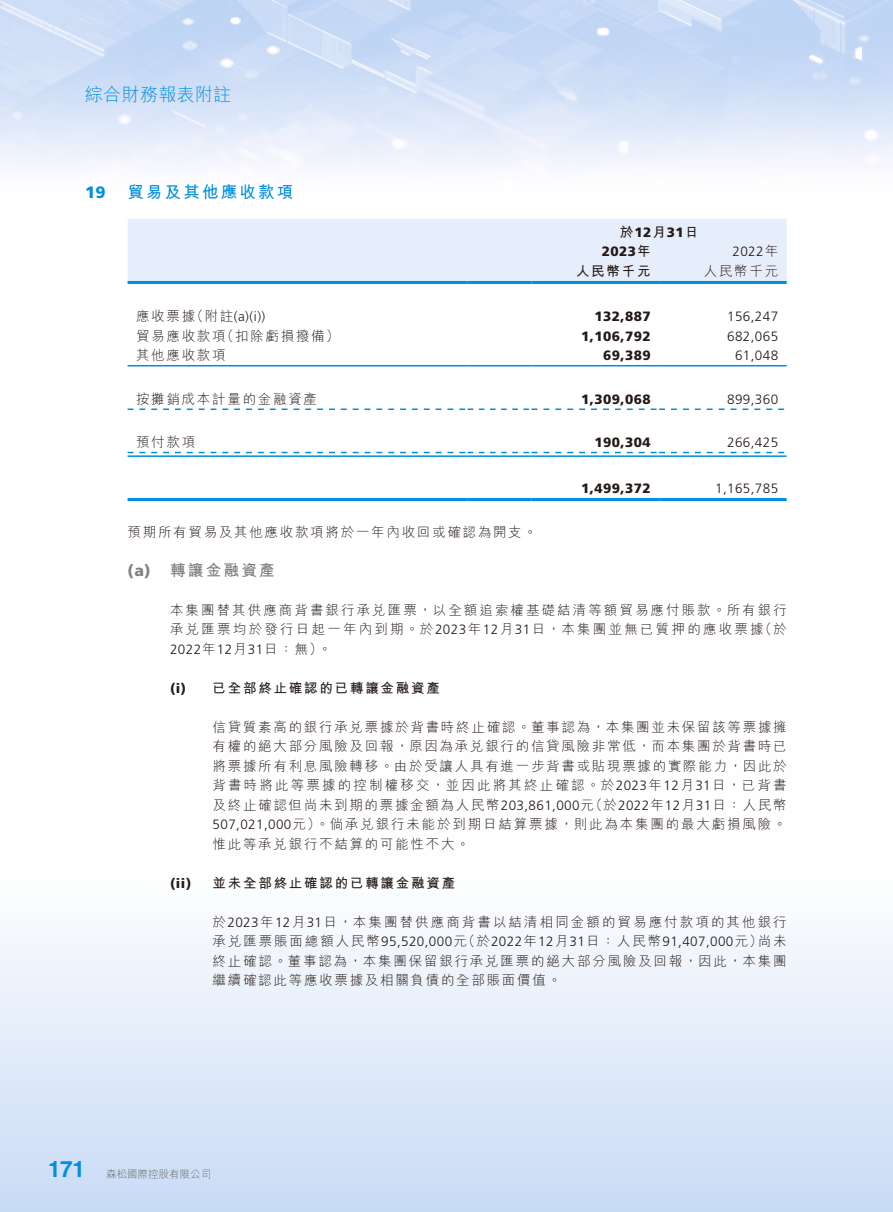
<style>
.page{position:relative;width:893px;height:1212px;background:#fff}
.page>*{position:absolute;margin:0;border:0;box-sizing:border-box;transform-origin:0 0}
.t1{font:700 22.5px "Helvetica LT Std";color:#008fde}
.t2{font:300 18px "M Hei HK";letter-spacing:.02em;color:#008fde}
.t3{font:700 16.5px "M Hei HK";letter-spacing:.13em;color:#008fde}
.t4{font:900 16.5px "Frutiger LT Std";color:#008fde}
.t5{font:700 15.75px "M Hei HK";letter-spacing:.13em;color:#7e7e7e}
.t6{font:900 15.75px "Frutiger LT Std";color:#7e7e7e}
.t7{font:300 13.5px/19.5px "M Hei HK";letter-spacing:.13em;color:#231916}
.t8{font:300 13.5px "Frutiger LT Std";letter-spacing:.03em;color:#231916}
.t9{font:900 13.5px "Frutiger LT Std";letter-spacing:.03em;color:#231916}
.t10{font:300 13.5px/19.5px "M Hei HK";letter-spacing:.165em;color:#231916}
.t11{font:300 13.5px/19.5px "M Hei HK";letter-spacing:.155em;color:#231916;text-align:right}
.t12{font:300 13.5px/19.5px "M Hei HK";letter-spacing:.15em;color:#231916;text-align:right}
.t13{font:700 13.5px "M Hei HK";letter-spacing:.13em;color:#231916}
.t14{font:300 10.5px "M Hei HK";color:#666565}
.s1{font-family:"M Hei HK";font-weight:700}
.s2{font-family:"M Hei HK"}
.s3{font-family:"Frutiger LT Std"}
</style>
<div class="page">
<img style="left:0;top:0;width:893px;height:502px">
<div style="left:0;top:672px;width:893px;height:540px;background:linear-gradient(to bottom,#fff,#d0e0f6)"></div>
<svg style="left:128px;top:219px;width:659px;height:279px"></svg>
<hr style="left:659px;top:455px;width:128px;height:2px;background:#008fde">
<hr style="left:128px;top:498px;width:340px;height:3px;background:#008fde">
<hr style="left:468px;top:498px;width:63px;height:3px;background:#008fde">
<hr style="left:531px;top:498px;width:128px;height:3px;background:#008fde">
<hr style="left:659px;top:498px;width:128px;height:3px;background:#008fde">
<h2 class="t2" style="left:85px;top:85px;width:148px">綜合財務報表附註</h2>
<p class="t4" style="left:85px;top:182px;width:22px">19</p>
<p class="t3" style="left:128px;top:180px;width:167px">貿易及其他應收款項</p>
<p class="t9" style="left:620px;top:224px;width:80px"><span class="s1">於</span>12<span class="s1">月</span>31<span class="s1">日</span></p>
<p class="t9" style="left:602px;top:243px;width:50px">2023<span class="s1">年</span></p>
<p class="t8" style="left:732px;top:244px;width:47px">2022<span class="s2">年</span></p>
<p class="t13" style="left:576px;top:261px;width:76px">人民幣千元</p>
<p class="t7" style="left:704px;top:261px;width:76px">人民幣千元</p>
<p class="t8" style="left:190px;top:309px;width:77px"><span class="s2">（附註</span> a( ) ( ((i</p>
<p class="t7" style="left:136px;top:306px;width:61px">應收票據</p>
<p class="t9" style="left:594px;top:308px;width:58px">132,887</p>
<p class="t8" style="left:727px;top:309px;width:53px">156,247</p>
<p class="t7" style="left:221px;top:326px;width:120px">（扣除虧損撥備(</p>
<p class="t7" style="left:136px;top:326px;width:91px">貿易應收款項</p>
<p class="t9" style="left:581px;top:328px;width:71px">1,106,792</p>
<p class="t8" style="left:727px;top:328px;width:53px">682,065</p>
<p class="t7" style="left:136px;top:345px;width:91px">其他應收款項</p>
<p class="t9" style="left:603px;top:347px;width:49px">69,389</p>
<p class="t8" style="left:735px;top:348px;width:45px">61,048</p>
<p class="t7" style="left:136px;top:389px;width:183px">按攤銷成本計量的金融資產</p>
<p class="t9" style="left:581px;top:391px;width:71px">1,309,068</p>
<p class="t8" style="left:727px;top:391px;width:53px">899,360</p>
<p class="t7" style="left:136px;top:432px;width:61px">預付款項</p>
<p class="t9" style="left:594px;top:434px;width:58px">190,304</p>
<p class="t8" style="left:727px;top:435px;width:53px">266,425</p>
<p class="t9" style="left:581px;top:480px;width:71px">1,499,372</p>
<p class="t8" style="left:715px;top:480px;width:65px">1,165,785</p>
<p class="t7" style="left:128px;top:522px;width:411px">預期所有貿易及其他應收款項將於一年內收回或確認為開支。</p>
<p class="t5" style="left:170px;top:558px;width:106px">轉讓金融資產</p>
<p class="t6" style="left:128px;top:561px;width:25px">a( )</p>
<p class="t12" style="left:170px;top:600px;width:618px">本集團替其供應商背書銀行承兌匯票，以全額追索權基礎結清等額貿易應付賬款。所有銀行（於</p>
<p class="t10" style="left:318px;top:619px;width:447px;text-indent:-148px">承兌匯票均於發行日起一年內到期。於<span class="s3">2023</span>年<span class="s3">12</span>月<span class="s3">31</span>日，本集團並無已質押的應收票據。</p>
<p class="t8" style="left:170px;top:641px;width:154px">2022<span class="s2">年</span>12<span class="s2">月</span>31<span class="s2">日：無(</span></p>
<p class="t13" style="left:213px;top:678px;width:229px">已全部終止確認的已轉讓金融資產</p>
<p class="t9" style="left:170px;top:680px;width:18px">i( )</p>
<p class="t9" style="left:170px;top:875px;width:23px">(ii)</p>
<p class="t7" style="left:213px;top:717px;width:576px;text-align:right">信貸質素高的銀行承兌票據於背書時終止確認。董事認為，本集團並未保留該等票據擁有權的絕大部分風險及回報，原因為承兌銀行的信貸風險非常低，而本集團於背書時已將票據所有利息風險轉移。由於受讓人具有進一步背書或貼現票據的實際能力，因此於背書時將此等票據的控制權移交，並因此將其終止確認。於<span class="s3">2023</span>年<span class="s3">12</span>月<span class="s3">31</span>日，已背書（於<span class="s3">2022</span>年<span class="s3">12</span>月<span class="s3">31</span>日：人民幣</p>
<p class="t7" style="left:213px;top:795px;width:575px">及終止確認但尚未到期的票據金額為人民幣<span class="s3">203,861,000</span>元<br><span class="s3">507,021,000</span>元）。倘承兌銀行未能於到期日結算票據，則此為本集團的最大虧損風險。惟此等承兌銀行不結算的可能性不大。</p>
<p class="t13" style="left:213px;top:873px;width:244px">並未全部終止確認的已轉讓金融資產</p>
<p class="t11" style="left:213px;top:912px;width:576px">於<span class="s3">2023</span>年<span class="s3">12</span>月<span class="s3">31</span>日，本集團替供應商背書以結清相同金額的貿易應付款項的其他銀行尚未</p>
<p class="t8" style="left:462px;top:934px;width:302px"><span class="s2">（於</span>2022<span class="s2">年</span>12<span class="s2">月</span>31<span class="s2">日：人民幣</span>91,407,000<span class="s2">元）</span></p>
<p class="t7" style="left:213px;top:931px;width:576px">承兌匯票賬面總額人民幣<span class="s3">95,520,000</span>元<br>終止確認。董事認為，本集團保留銀行承兌匯票的絕大部分風險及回報，因此，本集團繼續確認此等應收票據及相關負債的全部賬面價值。</p>
<h1 class="t1" style="left:48px;top:1155px;width:38px">171</h1>
<p class="t14" style="left:106px;top:1169px;width:106px">森松國際控股有限公司</p>
</div>
